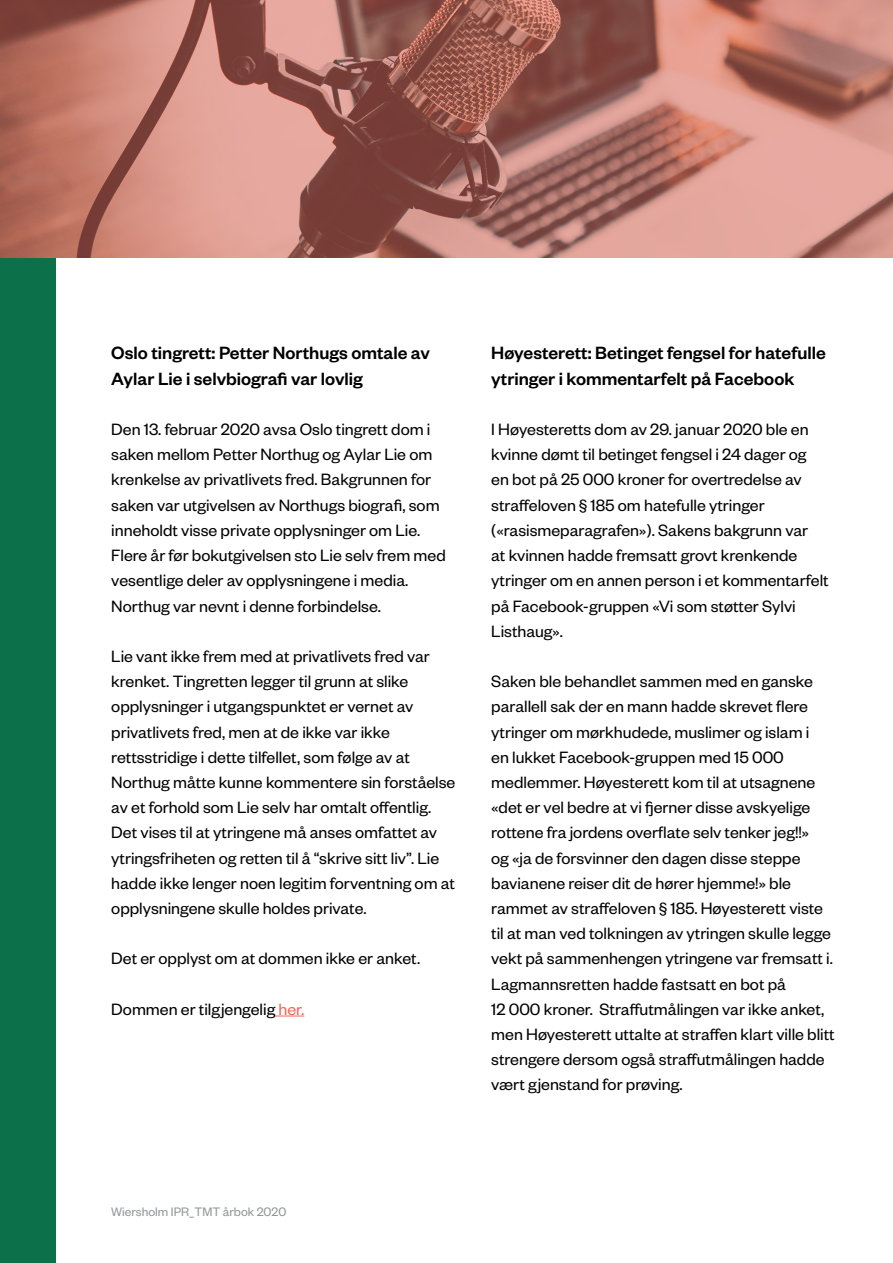
<style>
.page{position:relative;width:893px;height:1263px;background:#fff}
.page>*{position:absolute;margin:0;border:0;box-sizing:border-box;transform-origin:0 0}
.t1{font:500 19.5px/25.2px "Founders Grotesk";color:#000}
.t2{font:18px/25.2px "Founders Grotesk";color:#000}
.t3{font:13.5px "Founders Grotesk";color:#939598}
.s1{color:#f2675a}
</style>
<div class="page">
<div style="left:0;top:174px;width:56px;height:1089px;background:#0c714a"></div>
<svg style="left:0;top:0;width:893px;height:257px;background:#b6776d"></svg>
<svg style="left:275px;top:1016px;width:29px;height:1px"></svg>
<p class="t1" style="left:111px;top:340px;width:320px">Oslo tingrett: Petter Northugs omtale av<br>Aylar Lie i selvbiografi var lovlig</p>
<p class="t2" style="left:111px;top:416px;width:336px">Den 13. februar 2020 avsa Oslo tingrett dom i saken mellom Petter Northug og Aylar Lie om krenkelse av privatlivets fred. Bakgrunnen for saken var utgivelsen av Northugs biografi, som inneholdt visse private opplysninger om Lie.<br>Flere år før bokutgivelsen sto Lie selv frem med vesentlige deler av opplysningene i media.<br>Northug var nevnt i denne forbindelse.</p>
<p class="t2" style="left:111px;top:643px;width:346px">Lie vant ikke frem med at privatlivets fred var krenket. Tingretten legger til grunn at slike opplysninger i utgangspunktet er vernet av privatlivets fred, men at de ikke var ikke rettsstridige i dette tilfellet, som følge av at Northug måtte kunne kommentere sin forståelse av et forhold som Lie selv har omtalt offentlig.<br>Det vises til at ytringene må anses omfattet av ytringsfriheten og retten til å “skrive sitt liv”. Lie hadde ikke lenger noen legitim forventning om at opplysningene skulle holdes private.</p>
<p class="t2" style="left:111px;top:945px;width:310px">Det er opplyst om at dommen ikke er anket.</p>
<p class="t2" style="left:111px;top:995px;width:195px">Dommen er tilgjengelig <span class="s1">her.</span></p>
<p class="t1" style="left:491px;top:340px;width:336px">Høyesterett: Betinget fengsel for hatefulle ytringer i kommentarfelt på Facebook</p>
<p class="t2" style="left:491px;top:416px;width:339px">I Høyesteretts dom av 29. januar 2020 ble en kvinne dømt til betinget fengsel i 24 dager og en bot på 25 000 kroner for overtredelse av straffeloven § 185 om hatefulle ytringer («rasismeparagrafen»). Sakens bakgrunn var<br>at kvinnen hadde fremsatt grovt krenkende ytringer om en annen person i et kommentarfelt på Facebook-gruppen «Vi som støtter Sylvi Listhaug».</p>
<p class="t2" style="left:491px;top:668px;width:345px">Saken ble behandlet sammen med en ganske parallell sak der en mann hadde skrevet flere ytringer om mørkhudede, muslimer og islam i<br>en lukket Facebook-gruppen med 15 000 medlemmer. Høyesterett kom til at utsagnene «det er vel bedre at vi fjerner disse avskyelige rottene fra jordens overflate selv tenker jeg!!»<br>og «ja de forsvinner den dagen disse steppe bavianene reiser dit de hører hjemme!» ble rammet av straffeloven § 185. Høyesterett viste til at man ved tolkningen av ytringen skulle legge vekt på sammenhengen ytringene var fremsatt i.<br>Lagmannsretten hadde fastsatt en bot på<br>12 000 kroner. Straffutmålingen var ikke anket, men Høyesterett uttalte at straffen klart ville blitt strengere dersom også straffutmålingen hadde vært gjenstand for prøving.</p>
<p class="t3" style="left:111px;top:1204px;width:176px">Wiersholm IPR_TMT årbok 2020</p>
</div>
